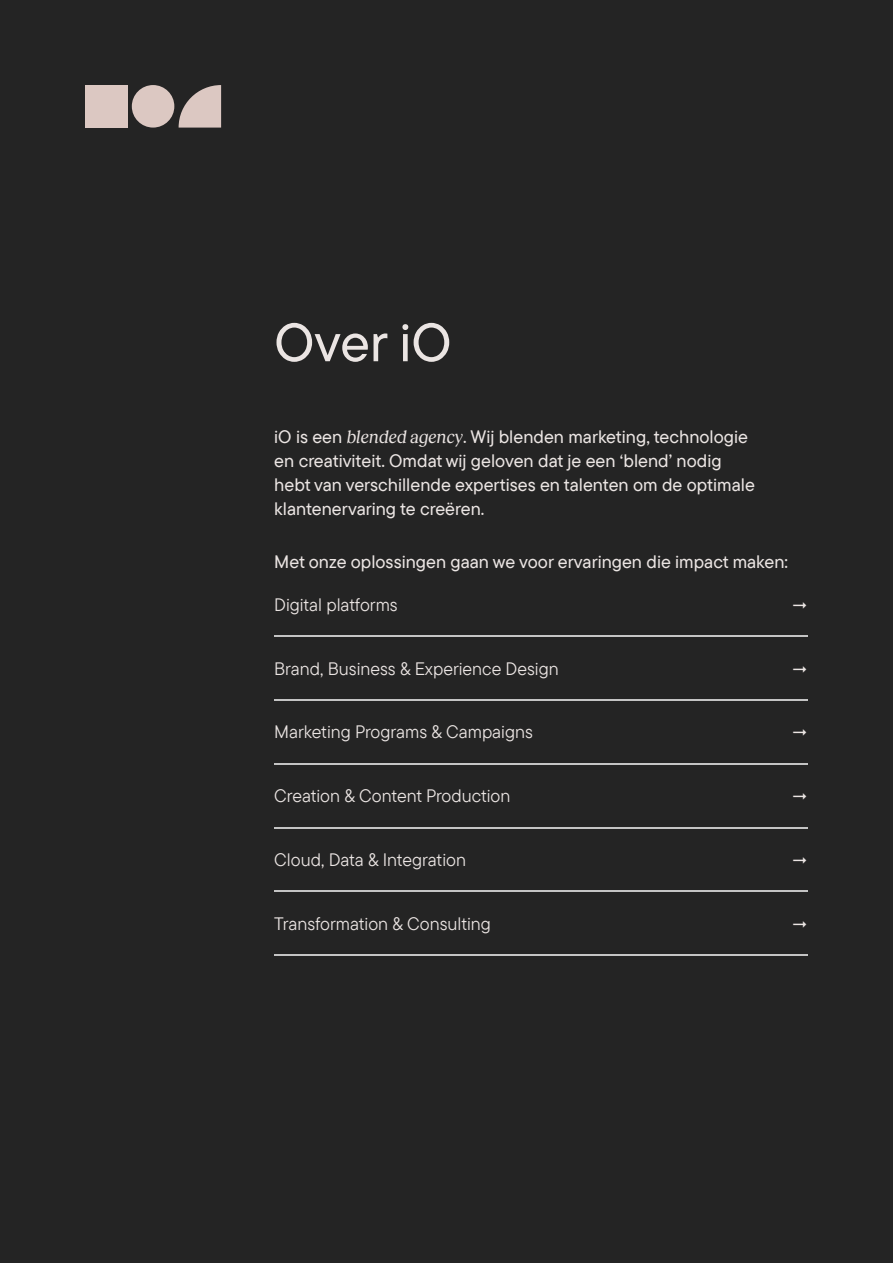
<style>
.page{position:relative;width:893px;height:1263px;background:#242424}
.page>*{position:absolute;margin:0;border:0;box-sizing:border-box;transform-origin:0 0}
.t1{font:500 54px "TT Commons Pro";color:#ebe5e3}
.t2{font:500 18px/24px "TT Commons Pro";color:#ebe5e3}
.t3{font:18px "TT Commons Pro";color:#ebe5e3}
.s1{font-family:"Reckless";font-weight:400;font-style:italic}
</style>
<div class="page">
<div style="left:85px;top:85px;width:43px;height:43px;background:#dcc8c2"></div>
<div style="left:132px;top:85px;width:42px;height:43px;background:#dcc8c2;border-radius:50%"></div>
<svg style="left:179px;top:85px;width:42px;height:43px"></svg>
<hr style="left:274px;top:636px;width:534px;height:1px;background:#c4c4c4">
<hr style="left:274px;top:699px;width:534px;height:2px;background:#c4c4c4">
<hr style="left:274px;top:763px;width:534px;height:1px;background:#c4c4c4">
<hr style="left:274px;top:827px;width:534px;height:1px;background:#c4c4c4">
<hr style="left:274px;top:891px;width:534px;height:1px;background:#c4c4c4">
<hr style="left:274px;top:955px;width:534px;height:1px;background:#c4c4c4">
<h1 class="t1" style="left:274px;top:303px;width:179px">Over iO</h1>
<p class="t2" style="left:274px;top:424px;width:482px">iO is een <span class="s1">blended agency</span>. Wij blenden marketing, technologie en creativiteit. Omdat wij geloven dat je een ‘blend’ nodig hebt van verschillende expertises en talenten om de optimale klantenervaring te creëren.</p>
<p class="t2" style="left:274px;top:549px;width:515px">Met onze oplossingen gaan we voor ervaringen die impact maken:</p>
<p class="t3" style="left:274px;top:592px;width:125px">Digital platforms</p>
<p class="t3" style="left:274px;top:656px;width:286px">Brand, Business &amp; Experience Design</p>
<p class="t3" style="left:274px;top:719px;width:260px">Marketing Programs &amp; Campaigns</p>
<p class="t3" style="left:274px;top:783px;width:238px">Creation &amp; Content Production</p>
<p class="t3" style="left:274px;top:847px;width:193px">Cloud, Data &amp; Integration</p>
<p class="t3" style="left:274px;top:911px;width:218px">Transformation &amp; Consulting</p>
</div>
